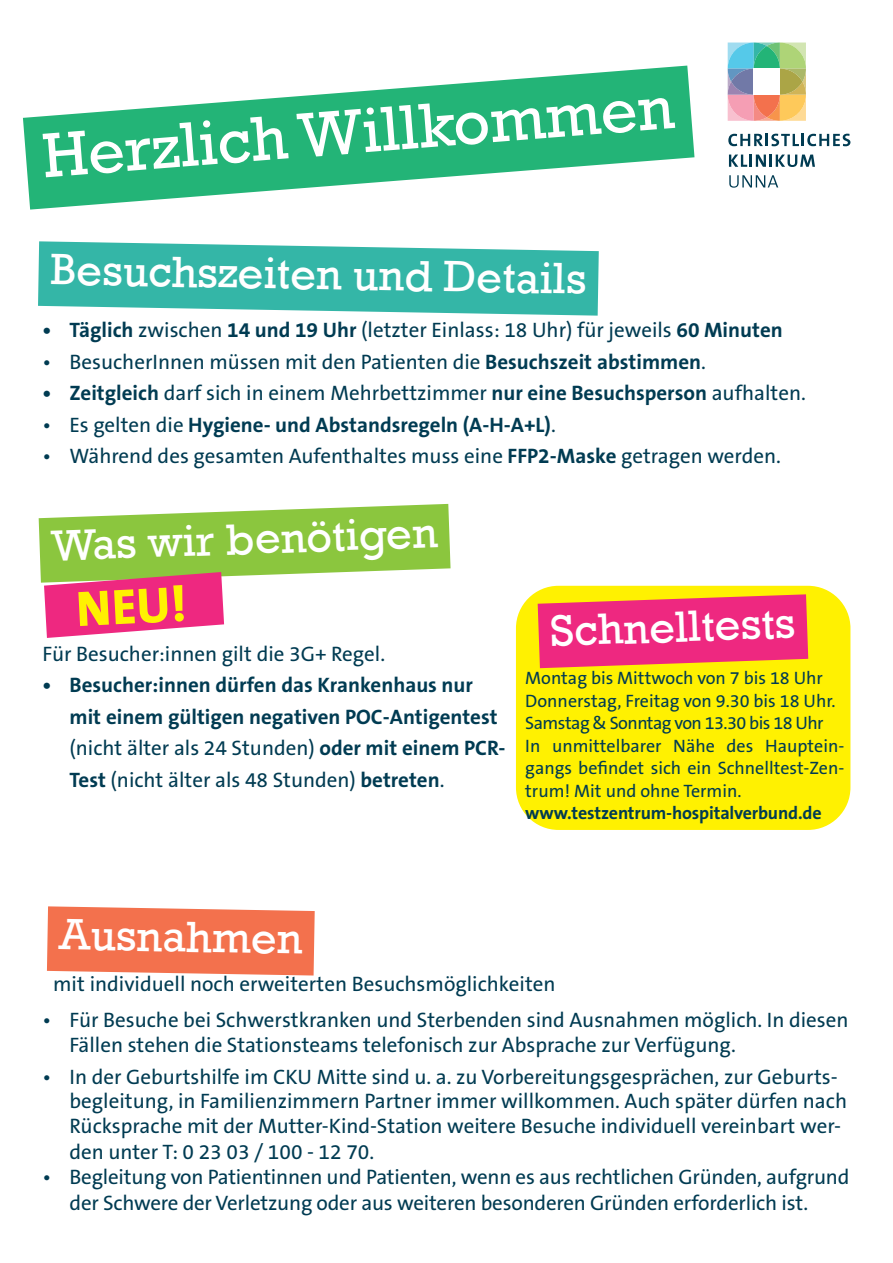
<style>
.page{position:relative;width:893px;height:1263px;background:#fff}
.page>*{position:absolute;margin:0;border:0;box-sizing:border-box;transform-origin:0 0}
.t1{font:64.2px "Rockwell";color:#fff}
.t2{font:800 50.25px "The Sans B8";color:#fff101}
.t3{font:45px "Rockwell";color:#fff}
.t4{font:21px/25px "The Sans B5 Plain";color:#003b52}
.t5{font:700 21px/31.5px "The Sans B7";color:#003b52}
.t6{font:18px/22.5px "The Sans B5 Plain";color:#003b52}
.t7{font:700 18px "The Sans B7";letter-spacing:-.01em;color:#003b52}
.s1{font-family:"The Sans B7";font-weight:700}
.s2{font-family:"The Sans B5 Plain";font-weight:400}
</style>
<div class="page">
<div style="left:516px;top:586px;width:334px;height:244px;background:#fff101;border-radius:43px"></div>
<svg style="left:23px;top:66px;width:671px;height:144px;fill:#23b477"></svg>
<svg style="left:38px;top:241px;width:561px;height:75px;background:#50c0b3"></svg>
<svg style="left:47px;top:906px;width:268px;height:69px;background:#f37b59"></svg>
<svg style="left:538px;top:594px;width:270px;height:74px;background:#f0426f"></svg>
<svg style="left:728px;top:43px;width:78px;height:78px;background:#afb18f"></svg>
<div style="left:754px;top:69px;width:26px;height:26px;background:#fff"></div>
<svg style="left:728px;top:134px;width:122px;height:12px"></svg>
<svg style="left:729px;top:155px;width:86px;height:12px"></svg>
<svg style="left:729px;top:175px;width:49px;height:13px"></svg>
<svg style="left:39px;top:504px;width:412px;height:134px"></svg>
<h1 class="t1" style="left:40px;top:116px;width:634px;rotate:-4deg">Herzlich Willkommen</h1>
<h3 class="t3" style="left:51px;top:243px;width:538px;rotate:1deg">Besuchszeiten und Details</h3>
<p class="t4" style="left:43px;top:318px;width:742px"><span class="s1">• Täglich</span> zwischen <span class="s1">14 und 19 Uhr</span> (letzter Einlass: 18 Uhr) für jeweils <span class="s1">60 Minuten</span></p>
<p class="t4" style="left:43px;top:350px;width:665px">• BesucherInnen müssen mit den Patienten die <span class="s1">Besuchszeit abstimmen</span>.</p>
<p class="t4" style="left:43px;top:381px;width:765px"><span class="s1">• Zeitgleich</span> darf sich in einem Mehrbettzimmer <span class="s1">nur eine Besuchsperson</span> aufhalten.</p>
<p class="t5" style="left:43px;top:409px;width:515px"><span class="s2">• Es gelten die</span> Hygiene- und Abstandsregeln (A-H-A+L)<span class="s2">.</span></p>
<p class="t4" style="left:43px;top:444px;width:740px">• Während des gesamten Aufenthaltes muss eine <span class="s1">FFP2-Maske</span> getragen werden.</p>
<h3 class="t3" style="left:50px;top:519px;width:388px;rotate:-2deg">Was wir benötigen</h3>
<h2 class="t2" style="left:75px;top:582px;width:112px;rotate:-3deg">NEU!</h2>
<p class="t4" style="left:43px;top:642px;width:344px">Für Besucher:innen gilt die 3G+ Regel.</p>
<p class="t5" style="left:70px;top:670px;width:430px;text-indent:-27px">• Besucher:innen dürfen das Krankenhaus nur mit einem gültigen negativen POC-Antigentest</p>
<p class="t4" style="left:70px;top:733px;width:437px;line-height:31.5px">(nicht älter als 24 Stunden) <span class="s1">oder mit einem PCR-<br>Test</span> (nicht älter als 48 Stunden) <span class="s1">betreten</span>.</p>
<h3 class="t3" style="left:549px;top:605px;width:247px;rotate:-2deg">Schnelltests</h3>
<p class="t6" style="left:525px;top:667px;width:320px">Montag bis Mittwoch von 7 bis 18 Uhr Donnerstag, Freitag von 9.30 bis 18 Uhr.<br>Samstag &amp; Sonntag von 13.30 bis 18 Uhr<br>In unmittelbarer Nähe des Hauptein&shy;gangs befindet sich ein Schnelltest-Zen&shy;trum! Mit und ohne Termin.</p>
<p class="t7" style="left:525px;top:803px;width:298px">www.testzentrum-hospitalverbund.de</p>
<h3 class="t3" style="left:60px;top:908px;width:245px;rotate:1deg">Ausnahmen</h3>
<p class="t4" style="left:53px;top:972px;width:504px">mit individuell noch erweiterten Besuchsmöglichkeiten</p>
<p class="t4" style="left:70px;top:1007px;width:780px;line-height:25.5px;text-indent:-27px">• Für Besuche bei Schwerstkranken und Sterbenden sind Ausnahmen möglich. In diesen<br>Fällen stehen die Stationsteams telefonisch zur Absprache zur Verfügung.</p>
<p class="t4" style="left:70px;top:1064px;width:779px;text-indent:-27px">• In der Geburtshilfe im CKU Mitte sind u. a. zu Vorbereitungsgesprächen, zur Geburts&shy;begleitung, in Familienzimmern Partner immer willkommen. Auch später dürfen nach Rücksprache mit der Mutter-Kind-Station weitere Besuche individuell vereinbart wer&shy;den unter T: 0 23 03 / 100 - 12 70.</p>
<p class="t4" style="left:70px;top:1165px;width:781px;line-height:25.5px;text-indent:-27px">• Begleitung von Patientinnen und Patienten, wenn es aus rechtlichen Gründen, aufgrund der Schwere der Verletzung oder aus weiteren besonderen Gründen erforderlich ist.</p>
</div>
